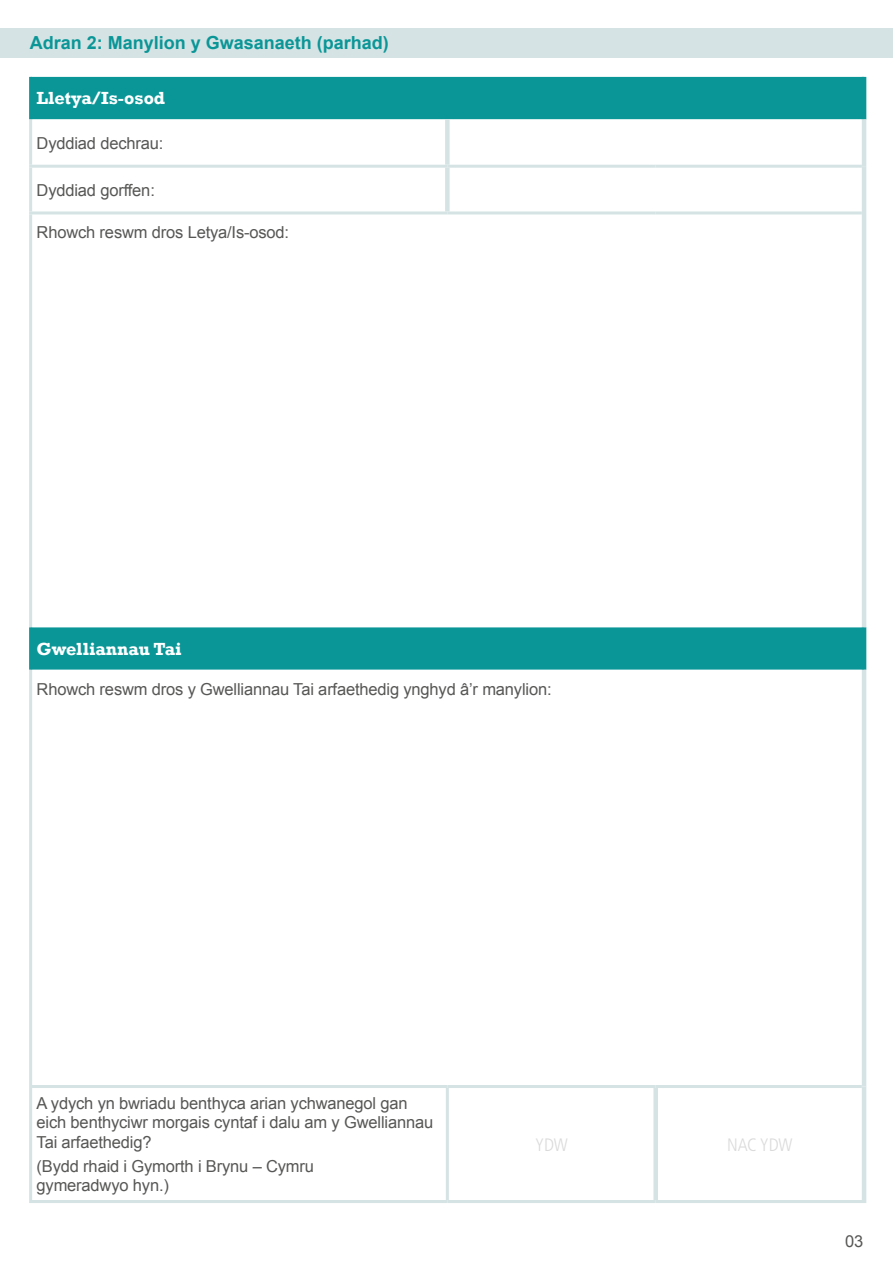
<style>
.page{position:relative;width:893px;height:1263px;background:#fff}
.page>*{position:absolute;margin:0;border:0;box-sizing:border-box;transform-origin:0 0}
.t1{font:700 18px "Arial";color:#0a9697}
.t2{font:700 18px "Rockwell";color:#fff}
.t3{font:300 condensed 18px "Frutiger LT Std";letter-spacing:-.01em;color:#dadada}
.t4{font:16.5px/19.5px "Arial";letter-spacing:-.01em;color:#575756}
</style>
<div class="page">
<div style="left:0;top:28px;width:893px;height:29px;background:#d5e3e4"></div>
<div style="left:32px;top:77px;width:830px;height:42px;background:#0a9697"></div>
<svg style="left:32px;top:119px;width:830px;height:551px"></svg>
<hr style="left:447px;top:165px;width:209px;height:3px;background:#d5e3e4">
<hr style="left:656px;top:165px;width:206px;height:3px;background:#d5e3e4">
<hr style="left:447px;top:1085px;width:209px;height:3px;background:#d5e3e4">
<hr style="left:656px;top:1085px;width:206px;height:3px;background:#d5e3e4">
<hr style="left:447px;top:1200px;width:209px;height:3px;background:#d5e3e4">
<hr style="left:656px;top:1200px;width:210px;height:3px;background:#d5e3e4">
<hr style="left:862px;top:166px;width:4px;height:47px;background:#d5e3e4">
<div style="left:653px;top:1088px;width:5px;height:112px;background:#d5e3e4"></div>
<hr style="left:862px;top:1086px;width:4px;height:114px;background:#d5e3e4">
<hr style="left:29px;top:77px;width:3px;height:42px;background:#0a9697">
<hr style="left:29px;top:627px;width:3px;height:43px;background:#0a9697">
<hr style="left:862px;top:77px;width:4px;height:42px;background:#0a9697">
<hr style="left:862px;top:627px;width:4px;height:43px;background:#0a9697">
<hr style="left:29px;top:1088px;width:3px;height:112px;background:#d5e3e4">
<hr style="left:446px;top:1088px;width:3px;height:112px;background:#d5e3e4">
<hr style="left:29px;top:1200px;width:418px;height:3px;background:#d5e3e4">
<hr style="left:862px;top:119px;width:4px;height:47px;background:#d5e3e4">
<hr style="left:29px;top:214px;width:3px;height:413px;background:#d5e3e4">
<hr style="left:447px;top:211px;width:209px;height:3px;background:#d5e3e4">
<hr style="left:656px;top:211px;width:206px;height:3px;background:#d5e3e4">
<hr style="left:862px;top:213px;width:4px;height:414px;background:#d5e3e4">
<hr style="left:29px;top:670px;width:3px;height:415px;background:#d5e3e4">
<hr style="left:29px;top:1085px;width:418px;height:3px;background:#d5e3e4">
<hr style="left:862px;top:670px;width:4px;height:416px;background:#d5e3e4">
<hr style="left:29px;top:119px;width:3px;height:46px;background:#d5e3e4">
<hr style="left:29px;top:165px;width:418px;height:3px;background:#d5e3e4">
<hr style="left:29px;top:168px;width:3px;height:43px;background:#d5e3e4">
<hr style="left:29px;top:211px;width:418px;height:3px;background:#d5e3e4">
<div style="left:445px;top:119px;width:5px;height:46px;background:#d5e3e4"></div>
<div style="left:445px;top:168px;width:5px;height:43px;background:#d5e3e4"></div>
<p class="t1" style="left:30px;top:31px;width:361px">Adran 2: Manylion y Gwasanaeth (parhad)</p>
<p class="t2" style="left:37px;top:87px;width:130px">Lletya/Is-osod</p>
<p class="t4" style="left:37px;top:133px;width:128px">Dyddiad dechrau:</p>
<p class="t4" style="left:37px;top:180px;width:120px">Dyddiad gorffen:</p>
<p class="t4" style="left:37px;top:222px;width:254px">Rhowch reswm dros Letya/Is-osod:</p>
<p class="t2" style="left:37px;top:638px;width:147px">Gwelliannau Tai</p>
<p class="t4" style="left:37px;top:679px;width:516px">Rhowch reswm dros y Gwelliannau Tai arfaethedig ynghyd â’r manylion:</p>
<p class="t4" style="left:37px;top:1093px;width:398px">A ydych yn bwriadu benthyca arian ychwanegol gan eich benthyciwr morgais cyntaf i dalu am y Gwelliannau<br>Tai arfaethedig?</p>
<p class="t4" style="left:37px;top:1156px;width:279px">(Bydd rhaid i Gymorth i Brynu – Cymru gymeradwyo hyn.)</p>
<p class="t3" style="left:535px;top:1134px;width:34px">YDW</p>
<p class="t3" style="left:727px;top:1134px;width:67px">NAC YDW</p>
<p class="t4" style="left:845px;top:1232px;width:20px">03</p>
</div>
